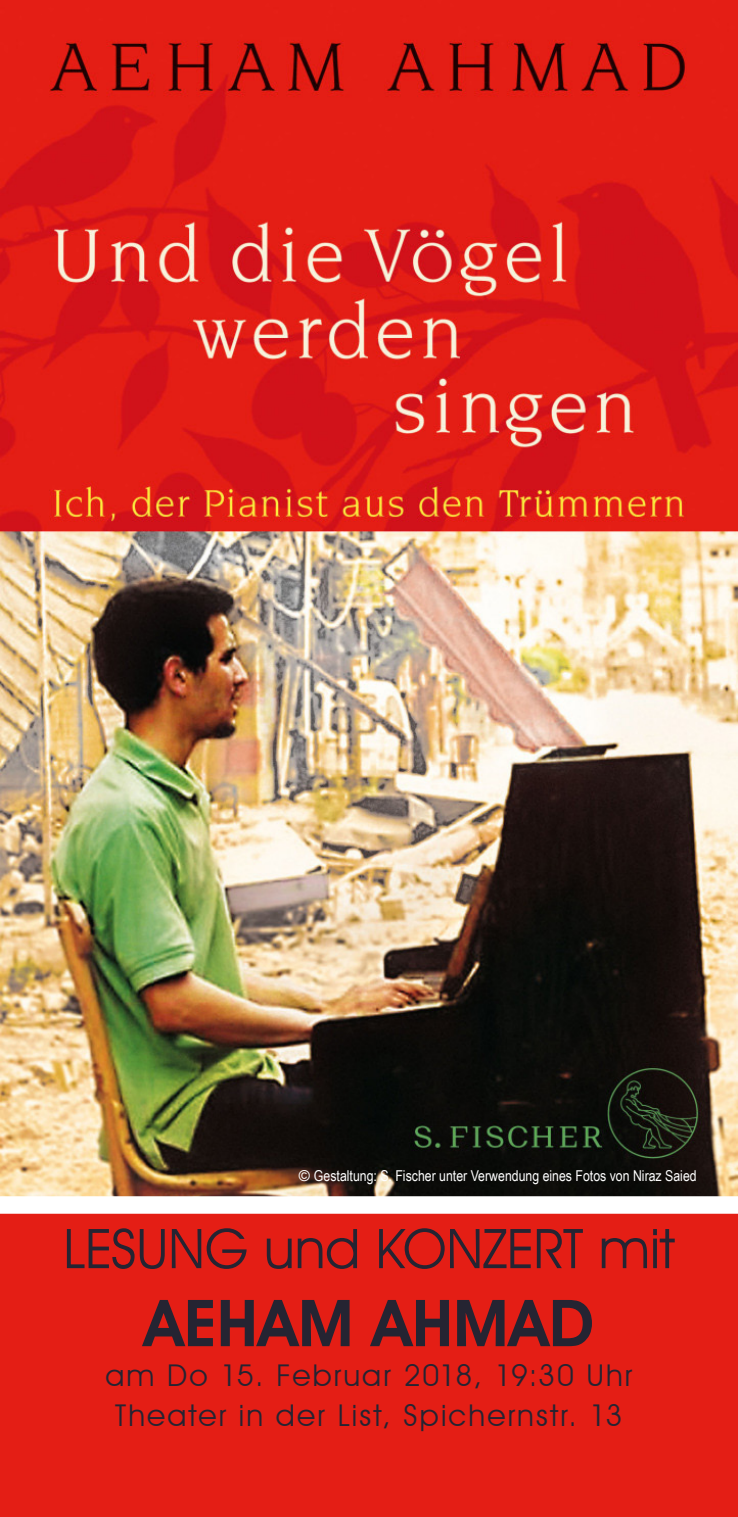
<style>
.page{position:relative;width:738px;height:1517px;background:#fff}
.page>*{position:absolute;margin:0;border:0;box-sizing:border-box;transform-origin:0 0}
.t1{font:600 65px "Avant Garde IT Cby BT";letter-spacing:.01em;color:#252432}
.t2{font:55px "Avant Garde IT Cby BT";letter-spacing:-.005em;color:#252432}
.t3{font:30px "Avant Garde IT Cby BT";letter-spacing:.07em;color:#252432}
.t4{font:15px "Arial Narrow";color:#fff}
.s1{font-family:"Arial"}
</style>
<div class="page">
<div style="left:0;top:0;width:737px;height:1517px;background:#e41e15"></div>
<img style="left:0;top:40px;width:737px;height:1156px">
<div style="left:0;top:1196px;width:737px;height:17px;background:#fff"></div>
<p class="t4" style="left:298px;top:1164px;width:399px"><span class="s1">©</span> Gestaltung: S. Fischer unter Verwendung eines Fotos von Niraz Saied</p>
<p class="t2" style="left:63px;top:1215px;width:612px">LESUNG und KONZERT mit</p>
<p class="t1" style="left:144px;top:1284px;width:450px">AEHAM AHMAD</p>
<p class="t3" style="left:105px;top:1357px;width:528px">am Do 15. Februar 2018, 19:30 Uhr</p>
<p class="t3" style="left:115px;top:1397px;width:508px">Theater in der List, Spichernstr. 13</p>
</div>
